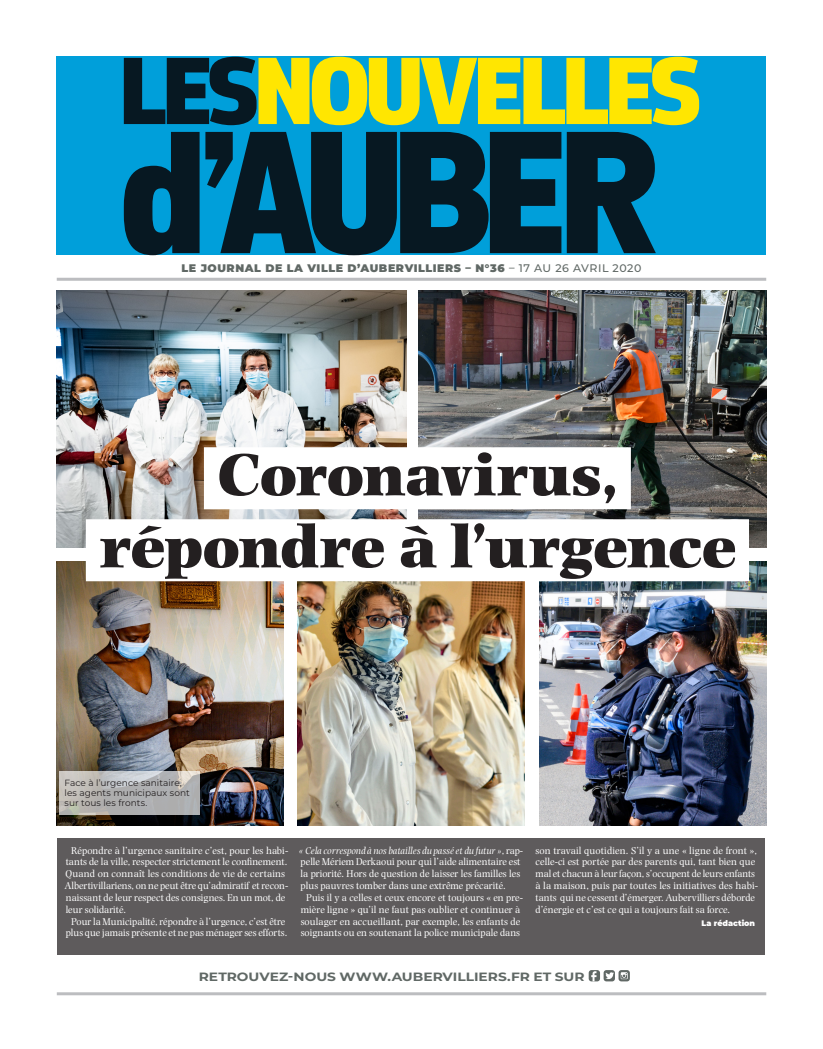
<style>
.page{position:relative;width:823px;height:1049px;background:#fff}
.page>*{position:absolute;margin:0;border:0;box-sizing:border-box;transform-origin:0 0}
.t1{font:800 62px/72px "Photina MT Std";letter-spacing:-.025em;color:#231f20;text-align:center}
.t2{font:700 12px "Montserrat";color:#606865;scale:1.15 1}
.t3{font:900 11px "Montserrat";letter-spacing:.05em;color:#606865}
._04-TEXTE_COURANT_A{font:10.3px/11.8px "Photina MT Std";color:#fff}
._09-GRANDE_LÉGENDE{font:9px/10.2px "Montserrat";letter-spacing:.005em;color:#231f20}
._04-TEXTE_COURANT_Si{font:900 8px "Montserrat";color:#fff}
.s1{font-weight:500}
.s2{font-style:italic}
</style>
<div class="page">
<hr style="left:57px;top:992px;width:708px;height:3px;background:#bcbdc0">
<hr style="left:57px;top:278px;width:708px;height:3px;background:#bcbdc0">
<div style="left:57px;top:57px;width:708px;height:198px;background:#009fda"></div>
<svg style="left:124px;top:132px;width:531px;height:123px;fill:#071822"></svg>
<svg style="left:124px;top:57px;width:574px;height:68px"></svg>
<img style="left:57px;top:562px;width:226px;height:263px">
<img style="left:297px;top:581px;width:227px;height:244px">
<img style="left:539px;top:562px;width:226px;height:263px">
<img style="left:418px;top:290px;width:347px;height:258px">
<img style="left:57px;top:290px;width:349px;height:258px">
<div style="left:204px;top:447px;width:426px;height:62px;background:#fff"></div>
<div style="left:86px;top:519px;width:662px;height:62px;background:#fff"></div>
<svg style="left:588px;top:970px;width:11px;height:11px"></svg>
<svg style="left:591px;top:971px;width:5px;height:10px"></svg>
<div style="left:603px;top:970px;width:11px;height:11px;background:#606865;border-radius:3px"></div>
<svg style="left:605px;top:972px;width:8px;height:7px"></svg>
<svg style="left:618px;top:970px;width:11px;height:11px"></svg>
<svg style="left:620px;top:972px;width:7px;height:7px"></svg>
<div style="left:57px;top:838px;width:706px;height:116px;background:#5e5b5c"></div>
<svg style="left:59px;top:771px;width:140px;height:44px;background:#b8b8b7"></svg>
<p class="t3" style="left:181px;top:259px;width:461px">LE JOURNAL DE LA VILLE D’AUBERVILLIERS – N°36 <span class="s1">– 17 AU 26 AVRIL 2020</span></p>
<p class="t1" style="left:98px;top:437px;width:639px">Coronavirus, répondre à l’urgence</p>
<p class="_09-GRANDE_LÉGENDE" style="left:64px;top:777px;width:127px">Face à l’urgence sanitaire, les agents municipaux sont sur tous les fronts.</p>
<p class="_04-TEXTE_COURANT_A" style="left:64px;top:844px;width:225px;text-indent:7px">Répondre à l’urgence sanitaire c’est, pour les habi&shy;tants de la ville, respecter strictement le confinement.<br>Quand on connaît les conditions de vie de certains Albertivillariens, on ne peut être qu’admiratif et recon&shy;naissant de leur respect des consignes. En un mot, de leur solidarité.</p>
<p class="_04-TEXTE_COURANT_A" style="left:66px;top:915px;width:223px;text-align:center">Pour la Municipalité, répondre à l’urgence, c’est être plus que jamais présente et ne pas ménager ses efforts.</p>
<p class="_04-TEXTE_COURANT_A" style="left:299px;top:844px;width:226px"><span class="s2">« Cela correspond à nos batailles du passé et du futur »</span>, rap&shy;pelle Mériem Derkaoui pour qui l’aide alimentaire est la priorité. Hors de question de laisser les familles les plus pauvres tomber dans une extrême précarité.</p>
<p class="_04-TEXTE_COURANT_A" style="left:300px;top:891px;width:224px;text-align:center">Puis il y a celles et ceux encore et toujours « en pre&shy;mière ligne » qu’il ne faut pas oublier et continuer à soulager en accueillant, par exemple, les enfants de soignants ou en soutenant la police municipale dans</p>
<p class="_04-TEXTE_COURANT_A" style="left:535px;top:844px;width:224px">son travail quotidien. S’il y a une « ligne de front », celle-ci est portée par des parents qui, tant bien que mal et chacun à leur façon, s’occupent de leurs enfants à la maison, puis par toutes les initiatives des habi&shy;tants qui ne cessent d’émerger. Aubervilliers déborde d’énergie et c’est ce qui a toujours fait sa force.</p>
<p class="_04-TEXTE_COURANT_Si" style="left:701px;top:917px;width:55px">La rédaction</p>
<p class="t2" style="left:199px;top:968px;width:337px">RETROUVEZ-NOUS WWW.AUBERVILLIERS.FR ET SUR</p>
</div>
